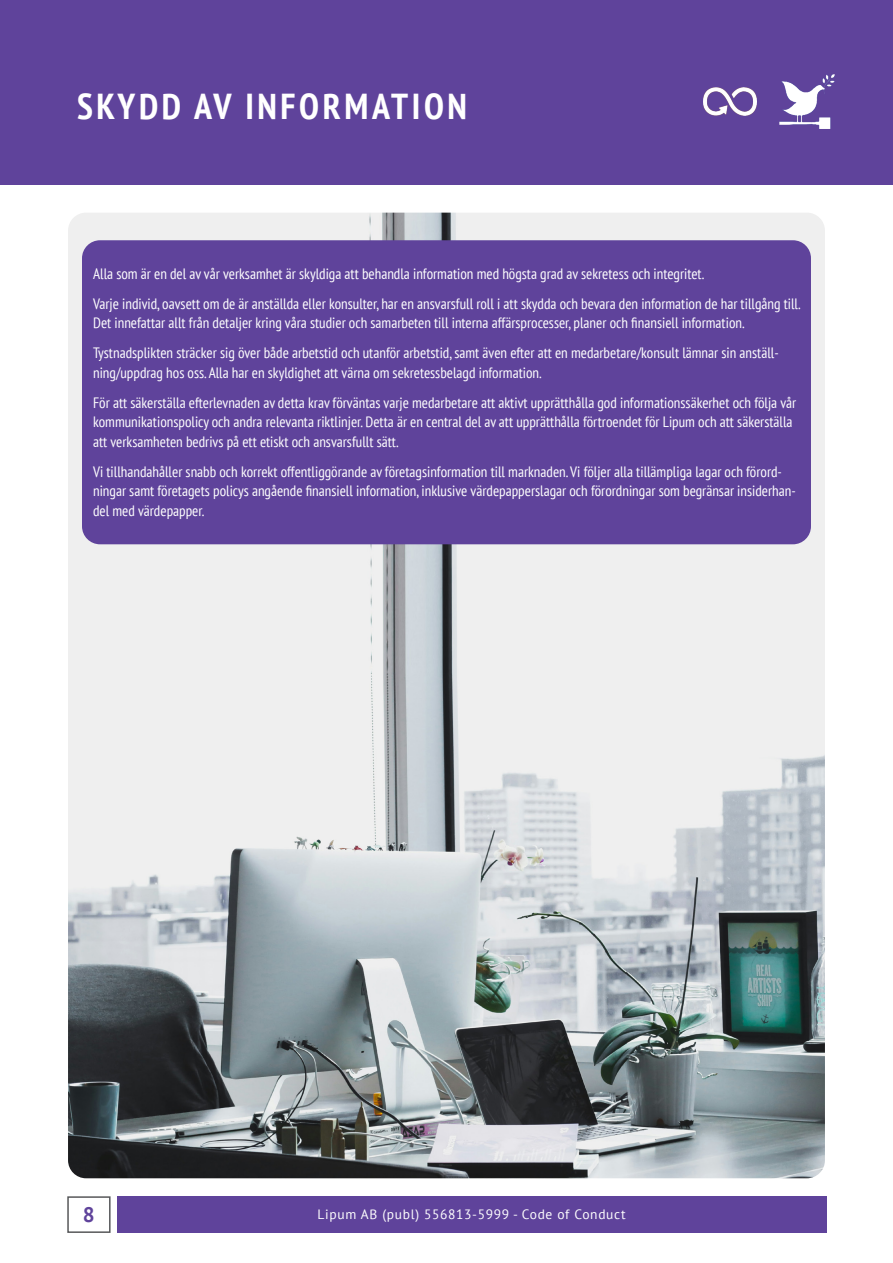
<style>
.page{position:relative;width:893px;height:1263px;background:#fff}
.page>*{position:absolute;margin:0;border:0;box-sizing:border-box;transform-origin:0 0}
.t1{font:700 condensed 36px "PT Sans";letter-spacing:.1em;color:#fff}
.t2{font:700 21px "PT Sans";color:#5f439b}
.t3{font:condensed 15px/19.5px "PT Sans";color:#fff}
.t4{font:13.5px "PT Sans";letter-spacing:.05em;color:#fff}
</style>
<div class="page">
<div style="left:117px;top:1196px;width:709px;height:37px;background:#5f439b"></div>
<div style="left:67px;top:1196px;width:44px;height:37px;border:2px solid #57585a"></div>
<div style="left:0;top:0;width:893px;height:185px;background:#5f439b"></div>
<img style="left:703px;top:88px;width:53px;height:27px">
<img style="left:780px;top:74px;width:55px;height:54px">
<img style="left:68px;top:213px;width:757px;height:965px">
<div style="left:82px;top:240px;width:729px;height:304px;background:#5f439b;border-radius:18px"></div>
<p class="t1" style="left:77px;top:83px;width:391px">SKYDD AV INFORMATION</p>
<p class="t3" style="left:93px;top:264px;width:613px">Alla som är en del av vår verksamhet är skyldiga att behandla information med högsta grad av sekretess och integritet.</p>
<p class="t3" style="left:93px;top:294px;width:709px">Varje individ, oavsett om de är anställda eller konsulter, har en ansvarsfull roll i att skydda och bevara den information de har tillgång till.<br>Det innefattar allt från detaljer kring våra studier och samarbeten till interna affärsprocesser, planer och finansiell information.</p>
<p class="t3" style="left:93px;top:343px;width:687px">Tystnadsplikten sträcker sig över både arbetstid och utanför arbetstid, samt även efter att en medarbetare/konsult lämnar sin anställ&shy;ning/uppdrag hos oss. Alla har en skyldighet att värna om sekretessbelagd information.</p>
<p class="t3" style="left:93px;top:393px;width:705px">För att säkerställa efterlevnaden av detta krav förväntas varje medarbetare att aktivt upprätthålla god informationssäkerhet och följa vår kommunikationspolicy och andra relevanta riktlinjer. Detta är en central del av att upprätthålla förtroendet för Lipum och att säkerställa att verksamheten bedrivs på ett etiskt och ansvarsfullt sätt.</p>
<p class="t3" style="left:93px;top:462px;width:704px">Vi tillhandahåller snabb och korrekt offentliggörande av företagsinformation till marknaden. Vi följer alla tillämpliga lagar och förord&shy;ningar samt företagets policys angående finansiell information, inklusive värdepapperslagar och förordningar som begränsar insiderhan&shy;del med värdepapper.</p>
<h2 class="t2" style="left:83px;top:1201px;width:13px">8</h2>
<p class="t4" style="left:318px;top:1205px;width:309px">Lipum AB (publ) 556813-5999 - Code of Conduct</p>
</div>
